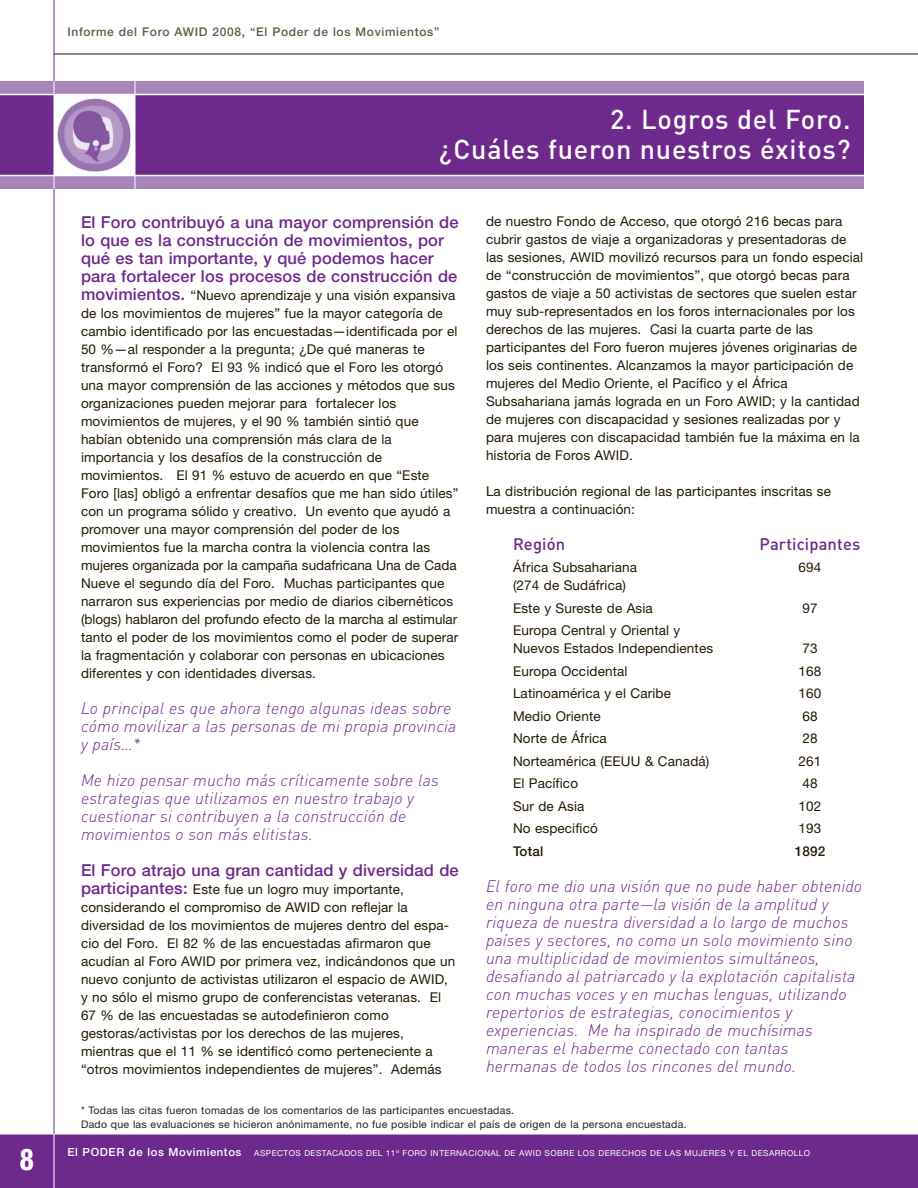
<style>
.page{position:relative;width:918px;height:1188px;background:#fff}
.page>*{position:absolute;margin:0;border:0;box-sizing:border-box;transform-origin:0 0}
.t1{font:800 condensed 30px "Helvetica Neue";color:#fff;scale:.9 1}
.t2{font:500 27px/30px "DIN";letter-spacing:.025em;color:#fff;text-align:right}
.t3{font:italic 300 16.5px/18px "DIN";letter-spacing:.01em;color:#6e298d}
.t4{font:500 16.5px/18px "Helvetica Neue";letter-spacing:.01em;color:#6e298d}
.t5{font:500 16.5px "DIN";letter-spacing:.01em;color:#6e298d}
.t6{font:13.5px/18px "Helvetica Neue";letter-spacing:.01em;color:#241a04}
.t7{font:500 13.5px "Helvetica Neue";letter-spacing:.01em;color:#241a04}
.t8{font:500 12px "Helvetica Neue";letter-spacing:.055em;color:#665b44}
.t9{font:10.5px/13.5px "Helvetica Neue";letter-spacing:.03em;color:#231f20}
.t10{font:8.25px "Helvetica Neue";letter-spacing:.055em;color:#fff}
.s1{font-weight:500;font-size:16.5px;color:#6e298d}
.s2{font-weight:500;font-size:11.25px}
</style>
<div class="page">
<div style="left:0;top:1134px;width:918px;height:54px;background:#6e298d"></div>
<hr style="left:0;top:1134px;width:918px;height:1px;background:#fff">
<hr style="left:54px;top:1134px;width:1px;height:54px;background:#fff">
<hr style="left:54px;top:0;width:1px;height:1134px;background:#6e298d">
<hr style="left:54px;top:54px;width:864px;height:1px;background:#241a04">
<div style="left:0;top:81px;width:864px;height:13px;background:#a685bb"></div>
<div style="left:0;top:176px;width:864px;height:13px;background:#a685bb"></div>
<div style="left:0;top:94px;width:864px;height:82px;background:#6e298d"></div>
<div style="left:54px;top:94px;width:81px;height:82px;background:#fff"></div>
<img style="left:55px;top:98px;width:76px;height:74px">
<hr style="left:54px;top:81px;width:1px;height:108px;background:#fff">
<hr style="left:135px;top:81px;width:1px;height:108px;background:#fff">
<hr style="left:0;top:94px;width:864px;height:1px;background:#fff">
<hr style="left:0;top:175px;width:864px;height:1px;background:#fff">
<h1 class="t1" style="left:20px;top:1149px;width:17px">8</h1>
<p class="t8" style="left:68px;top:27px;width:373px">Informe del Foro AWID 2008, “El Poder de los Movimientos”</p>
<h2 class="t2" style="left:439px;top:106px;width:413px">2. Logros del Foro.<br>¿Cuáles fueron nuestros éxitos?</h2>
<p class="t4" style="left:81px;top:214px;width:379px">El Foro contribuyó a una mayor comprensión de lo que es la construcción de movimientos, por qué es tan importante, y qué podemos hacer para fortalecer los procesos de construcción de</p>
<p class="t6" style="left:81px;top:287px;width:379px"><span class="s1">movimientos.</span> “Nuevo aprendizaje y una visión expansiva de los movimientos de mujeres” fue la mayor categoría de cambio identificado por las encuestadas—identificada por el 50 %—al responder a la pregunta; ¿De qué maneras te transformó el Foro? El 93 % indicó que el Foro les otorgó una mayor comprensión de las acciones y métodos que sus organizaciones pueden mejorar para fortalecer los movimientos de mujeres, y el 90 % también sintió que habían obtenido una comprensión más clara de la importancia y los desafíos de la construcción de movimientos. El 91 % estuvo de acuerdo en que “Este Foro [las] obligó a enfrentar desafíos que me han sido útiles” con un programa sólido y creativo. Un evento que ayudó a promover una mayor comprensión del poder de los movimientos fue la marcha contra la violencia contra las mujeres organizada por la campaña sudafricana Una de Cada Nueve el segundo día del Foro. Muchas participantes que narraron sus experiencias por medio de diarios cibernéticos (blogs) hablaron del profundo efecto de la marcha al estimular tanto el poder de los movimientos como el poder de superar la fragmentación y colaborar con personas en ubicaciones diferentes y con identidades diversas.</p>
<p class="t3" style="left:81px;top:701px;width:377px">Lo principal es que ahora tengo algunas ideas sobre cómo movilizar a las personas de mi propia provincia y país…*</p>
<p class="t3" style="left:81px;top:773px;width:359px">Me hizo pensar mucho más críticamente sobre las estrategias que utilizamos en nuestro trabajo y cuestionar si contribuyen a la construcción de movimientos o son más elitistas.</p>
<p class="t4" style="left:81px;top:862px;width:379px">El Foro atrajo una gran cantidad y diversidad de</p>
<p class="t6" style="left:81px;top:881px;width:376px"><span class="s1">participantes:</span> Este fue un logro muy importante, considerando el compromiso de AWID con reflejar la diversidad de los movimientos de mujeres dentro del espa&shy;cio del Foro. El 82 % de las encuestadas afirmaron que acudían al Foro AWID por primera vez, indicándonos que un nuevo conjunto de activistas utilizaron el espacio de AWID, y no sólo el mismo grupo de conferencistas veteranas. El 67 % de las encuestadas se autodefinieron como gestoras/activistas por los derechos de las mujeres, mientras que el 11 % se identificó como perteneciente a “otros movimientos independientes de mujeres”. Además</p>
<p class="t6" style="left:486px;top:213px;width:379px">de nuestro Fondo de Acceso, que otorgó 216 becas para cubrir gastos de viaje a organizadoras y presentadoras de las sesiones, AWID movilizó recursos para un fondo especial de “construcción de movimientos”, que otorgó becas para gastos de viaje a 50 activistas de sectores que suelen estar muy sub-representados en los foros internacionales por los derechos de las mujeres. Casi la cuarta parte de las participantes del Foro fueron mujeres jóvenes originarias de los seis continentes. Alcanzamos la mayor participación de mujeres del Medio Oriente, el Pacífico y el África Subsahariana jamás lograda en un Foro AWID; y la cantidad de mujeres con discapacidad y sesiones realizadas por y para mujeres con discapacidad también fue la máxima en la historia de Foros AWID.</p>
<p class="t6" style="left:486px;top:483px;width:347px">La distribución regional de las participantes inscritas se muestra a continuación:</p>
<p class="t5" style="left:513px;top:538px;width:54px">Región</p>
<p class="t5" style="left:760px;top:538px;width:102px">Participantes</p>
<p class="t6" style="left:513px;top:560px;width:126px">África Subsahariana</p>
<p class="t6" style="left:799px;top:560px;width:24px">694</p>
<p class="t6" style="left:513px;top:575px;width:141px;line-height:22.5px">(274 de Sudáfrica)<br>Este y Sureste de Asia</p>
<p class="t6" style="left:802px;top:600px;width:17px">97</p>
<p class="t6" style="left:513px;top:623px;width:202px">Europa Central y Oriental y<br>Nuevos Estados Independientes</p>
<p class="t6" style="left:802px;top:641px;width:17px">73</p>
<p class="t6" style="left:513px;top:663px;width:116px">Europa Occidental</p>
<p class="t6" style="left:799px;top:663px;width:24px">168</p>
<p class="t6" style="left:513px;top:686px;width:159px">Latinoamérica y el Caribe</p>
<p class="t6" style="left:799px;top:686px;width:24px">160</p>
<p class="t6" style="left:513px;top:708px;width:89px">Medio Oriente</p>
<p class="t6" style="left:802px;top:708px;width:17px">68</p>
<p class="t6" style="left:513px;top:731px;width:95px">Norte de África</p>
<p class="t6" style="left:802px;top:731px;width:17px">28</p>
<p class="t6" style="left:513px;top:753px;width:198px">Norteamérica (EEUU &amp; Canadá)</p>
<p class="t6" style="left:799px;top:753px;width:24px">261</p>
<p class="t6" style="left:513px;top:776px;width:67px">El Pacífico</p>
<p class="t6" style="left:802px;top:776px;width:17px">48</p>
<p class="t6" style="left:513px;top:798px;width:73px">Sur de Asia</p>
<p class="t6" style="left:799px;top:798px;width:24px">102</p>
<p class="t6" style="left:513px;top:821px;width:86px">No especificó</p>
<p class="t6" style="left:799px;top:821px;width:24px">193</p>
<p class="t7" style="left:513px;top:846px;width:32px">Total</p>
<p class="t7" style="left:795px;top:846px;width:32px">1892</p>
<p class="t3" style="left:486px;top:879px;width:378px">El foro me dio una visión que no pude haber obtenido en ninguna otra parte—la visión de la amplitud y riqueza de nuestra diversidad a lo largo de muchos países y sectores, no como un solo movimiento sino una multiplicidad de movimientos simultáneos, desafiando al patriarcado y la explotación capitalista con muchas voces y en muchas lenguas, utilizando repertorios de estrategias, conocimientos y experiencias. Me ha inspirado de muchísimas maneras el haberme conectado con tantas hermanas de todos los rincones del mundo.</p>
<p class="t9" style="left:81px;top:1105px;width:607px">* Todas las citas fueron tomadas de los comentarios de las participantes encuestadas.<br>Dado que las evaluaciones se hicieron anónimamente, no fue posible indicar el país de origen de la persona encuestada.</p>
<p class="t10" style="left:68px;top:1150px;width:744px"><span class="s2">El PODER de los Movimientos</span> ASPECTOS DESTACADOS DEL 11º FORO INTERNACIONAL DE AWID SOBRE LOS DERECHOS DE LAS MUJERES Y EL DESARROLLO</p>
</div>
